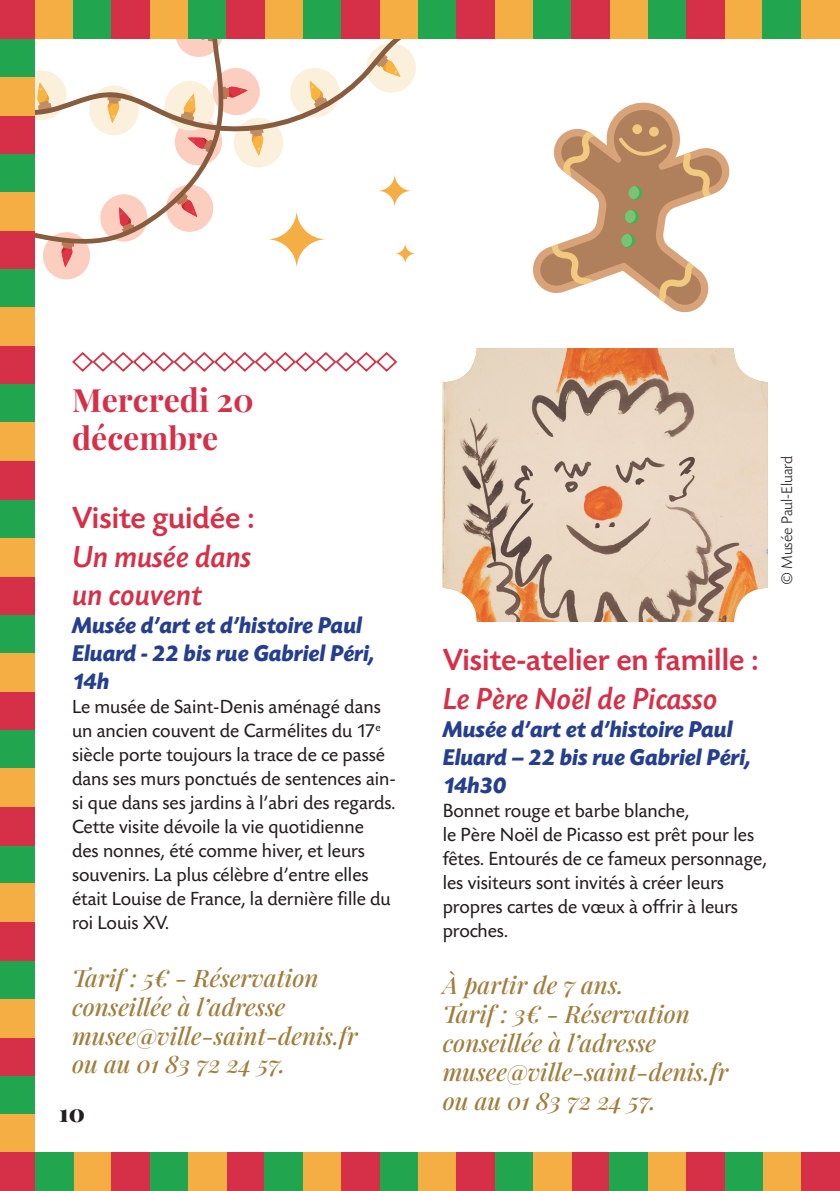
<style>
.page{position:relative;width:840px;height:1191px;background:#fff}
.page>*{position:absolute;margin:0;border:0;box-sizing:border-box;transform-origin:0 0}
.TItre{font:500 32px/38.4px "Today Sans HEF";color:#d63048}
.TItre-2{font:italic 500 32px/38.4px "Today Sans HEF";color:#d63048;text-align:justify}
.Date_-_Rouge{font:32px/38.4px "Playfair Display";color:#d63048}
.tarif{font:italic 24px/28.8px "Playfair Display";color:#a07e3d}
.Date___Horaires{font:italic 700 24px/28px "Today Sans HEF";color:#253f8e}
.Sous-titre{font:italic 700 24px/28px "Today Sans HEF";color:#253f8e}
.TEXTE{font:24px "Playfair Display";color:#231f20}
.TEXTE-2{font:20px/24px "Today Sans HEF";color:#231f20}
.Crédit_photo{font:300 16px "Today Sans HEF";color:#231f20}
.s1{font-style:normal}
.s2{font-style:italic}
</style>
<div class="page">
<svg style="left:43px;top:245px;width:47px;height:35px"></svg>
<svg style="left:35px;top:169px;width:179px;height:76px"></svg>
<svg style="left:175px;top:134px;width:109px;height:35px"></svg>
<svg style="left:108px;top:134px;width:12px;height:1px"></svg>
<svg style="left:35px;top:38px;width:491px;height:96px"></svg>
<div style="left:532px;top:0;width:39px;height:38px;background:#21a54e"></div>
<div style="left:800px;top:1152px;width:39px;height:39px;background:#d63048"></div>
<div style="left:73px;top:1152px;width:38px;height:39px;background:#f4ae43"></div>
<div style="left:35px;top:1152px;width:38px;height:39px;background:#21a54e"></div>
<div style="left:226px;top:1152px;width:38px;height:39px;background:#d63048"></div>
<div style="left:188px;top:1152px;width:38px;height:39px;background:#f4ae43"></div>
<div style="left:303px;top:1152px;width:38px;height:39px;background:#f4ae43"></div>
<div style="left:264px;top:1152px;width:39px;height:39px;background:#21a54e"></div>
<div style="left:418px;top:1152px;width:38px;height:39px;background:#f4ae43"></div>
<div style="left:571px;top:1152px;width:38px;height:39px;background:#d63048"></div>
<div style="left:532px;top:1152px;width:39px;height:39px;background:#f4ae43"></div>
<div style="left:494px;top:1152px;width:38px;height:39px;background:#21a54e"></div>
<div style="left:456px;top:1152px;width:38px;height:39px;background:#d63048"></div>
<div style="left:647px;top:1152px;width:38px;height:39px;background:#f4ae43"></div>
<div style="left:762px;top:1152px;width:38px;height:39px;background:#f4ae43"></div>
<div style="left:724px;top:1152px;width:38px;height:39px;background:#21a54e"></div>
<div style="left:685px;top:1152px;width:39px;height:39px;background:#d63048"></div>
<div style="left:609px;top:1152px;width:38px;height:39px;background:#21a54e"></div>
<div style="left:379px;top:1152px;width:39px;height:39px;background:#21a54e"></div>
<div style="left:341px;top:1152px;width:38px;height:39px;background:#d63048"></div>
<div style="left:150px;top:1152px;width:38px;height:39px;background:#21a54e"></div>
<div style="left:111px;top:1152px;width:39px;height:39px;background:#d63048"></div>
<div style="left:0;top:38px;width:35px;height:39px;background:#21a54e"></div>
<div style="left:0;top:269px;width:35px;height:38px;background:#21a54e"></div>
<div style="left:0;top:230px;width:35px;height:39px;background:#d63048"></div>
<div style="left:0;top:499px;width:35px;height:39px;background:#21a54e"></div>
<div style="left:0;top:461px;width:35px;height:38px;background:#d63048"></div>
<div style="left:0;top:730px;width:35px;height:38px;background:#21a54e"></div>
<div style="left:0;top:691px;width:35px;height:39px;background:#d63048"></div>
<div style="left:0;top:960px;width:35px;height:39px;background:#21a54e"></div>
<div style="left:0;top:922px;width:35px;height:38px;background:#d63048"></div>
<div style="left:0;top:1075px;width:35px;height:39px;background:#21a54e"></div>
<div style="left:0;top:1037px;width:35px;height:38px;background:#d63048"></div>
<div style="left:0;top:845px;width:35px;height:38px;background:#21a54e"></div>
<div style="left:0;top:806px;width:35px;height:39px;background:#d63048"></div>
<div style="left:0;top:614px;width:35px;height:39px;background:#21a54e"></div>
<div style="left:0;top:576px;width:35px;height:38px;background:#d63048"></div>
<div style="left:0;top:384px;width:35px;height:38px;background:#21a54e"></div>
<div style="left:0;top:346px;width:35px;height:38px;background:#d63048"></div>
<div style="left:0;top:154px;width:35px;height:38px;background:#21a54e"></div>
<div style="left:0;top:115px;width:35px;height:39px;background:#d63048"></div>
<div style="left:0;top:77px;width:35px;height:38px;background:#f4ae43"></div>
<div style="left:0;top:192px;width:35px;height:38px;background:#f4ae43"></div>
<div style="left:0;top:307px;width:35px;height:39px;background:#f4ae43"></div>
<div style="left:0;top:422px;width:35px;height:39px;background:#f4ae43"></div>
<div style="left:0;top:538px;width:35px;height:38px;background:#f4ae43"></div>
<div style="left:0;top:653px;width:35px;height:38px;background:#f4ae43"></div>
<div style="left:0;top:768px;width:35px;height:38px;background:#f4ae43"></div>
<div style="left:0;top:883px;width:35px;height:39px;background:#f4ae43"></div>
<div style="left:0;top:999px;width:35px;height:38px;background:#f4ae43"></div>
<div style="left:0;top:1114px;width:35px;height:38px;background:#f4ae43"></div>
<div style="left:0;top:1152px;width:35px;height:39px;background:#d63048"></div>
<div style="left:35px;top:0;width:38px;height:38px;background:#f4ae43"></div>
<div style="left:150px;top:0;width:38px;height:38px;background:#f4ae43"></div>
<div style="left:73px;top:0;width:38px;height:38px;background:#21a54e"></div>
<div style="left:111px;top:0;width:39px;height:38px;background:#d63048"></div>
<div style="left:264px;top:0;width:39px;height:38px;background:#f4ae43"></div>
<div style="left:379px;top:0;width:39px;height:38px;background:#f4ae43"></div>
<div style="left:303px;top:0;width:38px;height:38px;background:#21a54e"></div>
<div style="left:341px;top:0;width:38px;height:38px;background:#d63048"></div>
<div style="left:494px;top:0;width:38px;height:38px;background:#f4ae43"></div>
<div style="left:609px;top:0;width:38px;height:38px;background:#f4ae43"></div>
<div style="left:571px;top:0;width:38px;height:38px;background:#d63048"></div>
<div style="left:724px;top:0;width:38px;height:38px;background:#f4ae43"></div>
<div style="left:800px;top:0;width:39px;height:38px;background:#f4ae43"></div>
<div style="left:762px;top:0;width:38px;height:38px;background:#21a54e"></div>
<div style="left:647px;top:0;width:38px;height:38px;background:#21a54e"></div>
<div style="left:685px;top:0;width:39px;height:38px;background:#d63048"></div>
<div style="left:418px;top:0;width:38px;height:38px;background:#21a54e"></div>
<div style="left:456px;top:0;width:38px;height:38px;background:#d63048"></div>
<div style="left:188px;top:0;width:38px;height:38px;background:#21a54e"></div>
<div style="left:226px;top:0;width:38px;height:38px;background:#d63048"></div>
<div style="left:0;top:0;width:35px;height:38px;background:#d63048"></div>
<svg style="left:533px;top:102px;width:196px;height:211px"></svg>
<svg style="left:538px;top:109px;width:185px;height:198px"></svg>
<svg style="left:267px;top:210px;width:59px;height:59px"></svg>
<svg style="left:377px;top:174px;width:34px;height:34px"></svg>
<svg style="left:394px;top:243px;width:21px;height:21px"></svg>
<svg style="left:72px;top:352px;width:326px;height:20px"></svg>
<img style="left:442px;top:348px;width:325px;height:274px">
<p class="Date_-_Rouge" style="left:72px;top:378px;width:183px">Mercredi 20 décembre</p>
<p class="TItre-2" style="left:72px;top:500px;width:184px"><span class="s1">Visite guidée :<br></span>Un musée dans un couvent</p>
<p class="Sous-titre" style="left:72px;top:612px;width:304px">Musée d’art et d’histoire Paul<br>Eluard - 22 bis rue Gabriel Péri,<br>14h</p>
<p class="TEXTE-2" style="left:72px;top:695px;width:325px">Le musée de Saint-Denis aménagé dans un ancien couvent de Carmélites du 17<sup>e </sup>siècle porte toujours la trace de ce passé dans ses murs ponctués de sentences ain&shy;si que dans ses jardins à l’abri des regards.<br>Cette visite dévoile la vie quotidienne<br>des nonnes, été comme hiver, et leurs souvenirs. La plus célèbre d’entre elles était Louise de France, la dernière fille du roi Louis XV.</p>
<p class="tarif" style="left:72px;top:961px;width:287px">Tarif : 5€ - Réservation conseillée à l’adresse musee@ville-saint-denis.fr ou au 01 83 72 24 57.</p>
<p class="TEXTE" style="left:59px;top:1094px;width:27px">10</p>
<p class="Crédit_photo" style="left:778px;top:584px;width:129px;rotate:-90deg">© Musée Paul-Eluard</p>
<p class="TItre" style="left:442px;top:642px;width:317px">Visite-atelier en famille :<br><span class="s2">Le Père Noël de Picasso</span></p>
<p class="Date___Horaires" style="left:442px;top:715px;width:309px">Musée d’art et d’histoire Paul<br>Eluard – 22 bis rue Gabriel Péri,<br>14h30</p>
<p class="TEXTE-2" style="left:442px;top:799px;width:325px">Bonnet rouge et barbe blanche,<br>le Père Noël de Picasso est prêt pour les fêtes. Entourés de ce fameux personnage, les visiteurs sont invités à créer leurs propres cartes de vœux à offrir à leurs proches.</p>
<p class="tarif" style="left:442px;top:969px;width:182px">À partir de 7 ans.</p>
<p class="tarif" style="left:442px;top:997px;width:287px">Tarif : 3€ - Réservation conseillée à l’adresse musee@ville-saint-denis.fr ou au 01 83 72 24 57.</p>
</div>
